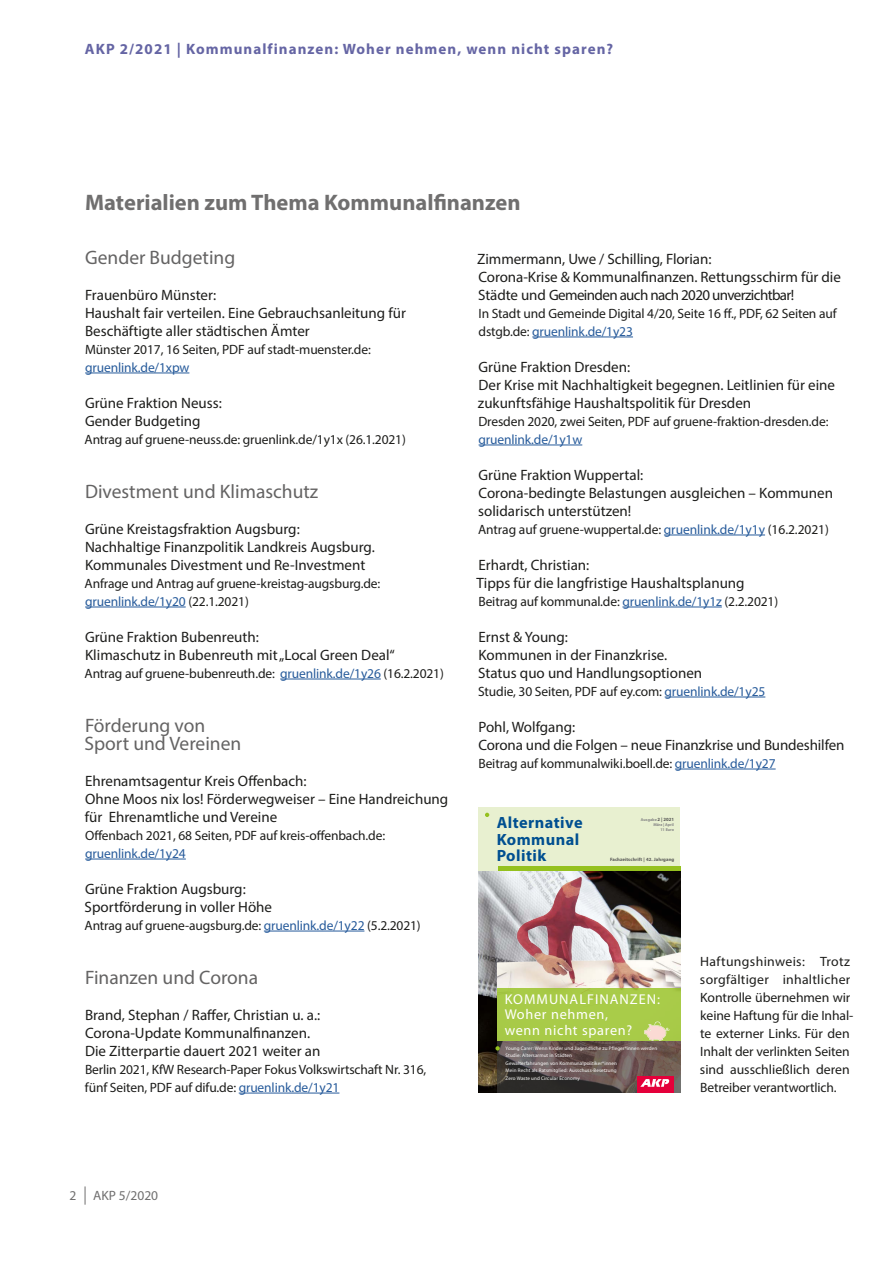
<style>
.page{position:relative;width:893px;height:1263px;background:#fff}
.page>*{position:absolute;margin:0;border:0;box-sizing:border-box;transform-origin:0 0}
.t1{font:700 22.5px "Myriad Pro";color:#706f6f}
.t2{font:19.5px/18px "Myriad Pro";color:#646363}
.t3{font:700 16.35px/16.4px "Myriad Pro";letter-spacing:.03em;color:#004f91}
.t4{font:15px/18px "Myriad Pro";color:#1d1d1b}
.t5{font:700 15px "Myriad Pro";letter-spacing:.07em;color:#6565a4}
.t6{font:14.25px/15.6px "Myriad Pro";letter-spacing:.05em;color:#fff}
.t7{font:13.5px/18px "Myriad Pro";letter-spacing:-.01em;color:#1d1d1b}
.t8{font:13.5px "Myriad Pro";letter-spacing:-.01em;color:#275b9b}
.t9{font:13.5px "Myriad Pro";color:#706f6f}
.t10{font:5.1px/7.4px "Myriad Pro";letter-spacing:.02em;color:#fff}
.t11{font:700 4.8px "Myriad Pro";letter-spacing:.02em;color:#575756}
.t12{font:700 4.05px/5.4px "Myriad Pro";color:#878787;text-align:right}
.s1{color:#275b9b}
.s2{font-size:4.8px;color:#575756}
</style>
<div class="page">
<svg style="left:85px;top:1186px;width:1px;height:19px"></svg>
<hr style="left:85px;top:373px;width:104px;height:1px;background:#275b9b">
<hr style="left:85px;top:607px;width:101px;height:1px;background:#275b9b">
<hr style="left:280px;top:679px;width:101px;height:1px;background:#275b9b">
<hr style="left:85px;top:859px;width:101px;height:1px;background:#275b9b">
<hr style="left:264px;top:931px;width:100px;height:1px;background:#275b9b">
<hr style="left:239px;top:1093px;width:100px;height:1px;background:#275b9b">
<hr style="left:532px;top:337px;width:101px;height:1px;background:#275b9b">
<hr style="left:479px;top:445px;width:103px;height:1px;background:#275b9b">
<hr style="left:664px;top:535px;width:101px;height:1px;background:#275b9b">
<hr style="left:622px;top:607px;width:100px;height:1px;background:#275b9b">
<hr style="left:665px;top:697px;width:100px;height:1px;background:#275b9b">
<hr style="left:675px;top:769px;width:101px;height:1px;background:#275b9b">
<img style="left:478px;top:870px;width:20px;height:222px">
<img style="left:498px;top:870px;width:182px;height:118px">
<div style="left:478px;top:807px;width:202px;height:63px;background:#e8f0d0"></div>
<svg style="left:485px;top:813px;width:4px;height:4px"></svg>
<hr style="left:498px;top:866px;width:182px;height:4px;background:#95c11f">
<svg style="left:498px;top:1041px;width:182px;height:51px;background:#5b4d4a"></svg>
<div style="left:498px;top:988px;width:182px;height:53px;background:#a9cb49"></div>
<svg style="left:495px;top:1046px;width:5px;height:4px"></svg>
<div style="left:637px;top:1076px;width:36px;height:16px;background:#e4003a"></div>
<svg style="left:640px;top:1079px;width:29px;height:8px"></svg>
<svg style="left:644px;top:1021px;width:26px;height:20px"></svg>
<p class="t5" style="left:85px;top:39px;width:530px">AKP 2/2021 | Kommunalfinanzen: Woher nehmen, wenn nicht sparen?</p>
<h1 class="t1" style="left:85px;top:187px;width:437px">Materialien zum Thema Kommunalfinanzen</h1>
<h2 class="t2" style="left:85px;top:248px;width:152px">Gender Budgeting</h2>
<p class="t4" style="left:85px;top:285px;width:322px">Frauenbüro Münster:<br>Haushalt fair verteilen. Eine Gebrauchsanleitung für<br>Beschäftigte aller städtischen Ämter</p>
<p class="t7" style="left:85px;top:340px;width:287px">Münster 2017, 16 Seiten, PDF auf stadt-muenster.de:</p>
<p class="t8" style="left:85px;top:359px;width:106px">gruenlink.de/1xpw</p>
<p class="t4" style="left:85px;top:393px;width:138px">Grüne Fraktion Neuss:<br>Gender Budgeting</p>
<p class="t7" style="left:85px;top:430px;width:323px">Antrag auf gruene-neuss.de: gruenlink.de/1y1x (26.1.2021)</p>
<h2 class="t2" style="left:85px;top:482px;width:235px">Divestment und Klimaschutz</h2>
<p class="t4" style="left:85px;top:519px;width:291px">Grüne Kreistagsfraktion Augsburg:<br>Nachhaltige Finanzpolitik Landkreis Augsburg.<br>Kommunales Divestment und Re-Investment</p>
<p class="t7" style="left:85px;top:574px;width:297px">Anfrage und Antrag auf gruene-kreistag-augsburg.de: <span class="s1">gruenlink.de/1y20</span> (22.1.2021)</p>
<p class="t4" style="left:85px;top:627px;width:311px">Grüne Fraktion Bubenreuth:<br>Klimaschutz in Bubenreuth mit „Local Green Deal“</p>
<p class="t7" style="left:85px;top:664px;width:361px">Antrag auf gruene-bubenreuth.de: <span class="s1">gruenlink.de/1y26</span> (16.2.2021)</p>
<h2 class="t2" style="left:85px;top:716px;width:158px">Förderung von<br>Sport und Vereinen</h2>
<p class="t4" style="left:85px;top:771px;width:365px">Ehrenamtsagentur Kreis Offenbach:<br>Ohne Moos nix los! Förderwegweiser – Eine Handreichung für Ehrenamtliche und Vereine</p>
<p class="t7" style="left:85px;top:826px;width:302px">Offenbach 2021, 68 Seiten, PDF auf kreis-offenbach.de:</p>
<p class="t8" style="left:85px;top:845px;width:102px">gruenlink.de/1y24</p>
<p class="t4" style="left:85px;top:879px;width:189px">Grüne Fraktion Augsburg:<br>Sportförderung in voller Höhe</p>
<p class="t7" style="left:85px;top:916px;width:338px">Antrag auf gruene-augsburg.de: <span class="s1">gruenlink.de/1y22</span> (5.2.2021)</p>
<h2 class="t2" style="left:85px;top:968px;width:175px">Finanzen und Corona</h2>
<p class="t4" style="left:85px;top:1005px;width:237px">Brand, Stephan / Raffer, Christian u. a.:<br>Corona-Update Kommunalfinanzen.<br>Die Zitterpartie dauert 2021 weiter an</p>
<p class="t7" style="left:85px;top:1060px;width:343px">Berlin 2021, KfW Research-Paper Fokus Volkswirtschaft Nr. 316, fünf Seiten, PDF auf difu.de: <span class="s1">gruenlink.de/1y21</span></p>
<p class="t4" style="left:477px;top:249px;width:365px">Zimmermann, Uwe / Schilling, Florian:<br>Corona-Krise &amp; Kommunalfinanzen. Rettungsschirm für die<br>Städte und Gemeinden auch nach 2020 unverzichtbar!</p>
<p class="t7" style="left:478px;top:304px;width:360px">In Stadt und Gemeinde Digital 4/20, Seite 16 ff., PDF, 62 Seiten auf dstgb.de: <span class="s1">gruenlink.de/1y23</span></p>
<p class="t4" style="left:478px;top:357px;width:359px">Grüne Fraktion Dresden:<br>Der Krise mit Nachhaltigkeit begegnen. Leitlinien für eine zukunftsfähige Haushaltspolitik für Dresden</p>
<p class="t7" style="left:478px;top:412px;width:351px">Dresden 2020, zwei Seiten, PDF auf gruene-fraktion-dresden.de:</p>
<p class="t8" style="left:479px;top:431px;width:105px">gruenlink.de/1y1w</p>
<p class="t4" style="left:478px;top:465px;width:356px">Grüne Fraktion Wuppertal:<br>Corona-bedingte Belastungen ausgleichen – Kommunen solidarisch unterstützen!</p>
<p class="t7" style="left:478px;top:520px;width:352px">Antrag auf gruene-wuppertal.de: <span class="s1">gruenlink.de/1y1y</span> (16.2.2021)</p>
<p class="t4" style="left:477px;top:555px;width:270px">Erhardt, Christian:<br>Tipps für die langfristige Haushaltsplanung</p>
<p class="t7" style="left:478px;top:592px;width:301px">Beitrag auf kommunal.de: <span class="s1">gruenlink.de/1y1z</span> (2.2.2021)</p>
<p class="t4" style="left:478px;top:627px;width:226px">Ernst &amp; Young:<br>Kommunen in der Finanzkrise.<br>Status quo und Handlungsoptionen</p>
<p class="t7" style="left:478px;top:682px;width:289px">Studie, 30 Seiten, PDF auf ey.com: <span class="s1">gruenlink.de/1y25</span></p>
<p class="t4" style="left:478px;top:717px;width:367px">Pohl, Wolfgang:<br>Corona und die Folgen – neue Finanzkrise und Bundeshilfen</p>
<p class="t7" style="left:478px;top:754px;width:299px">Beitrag auf kommunalwiki.boell.de: <span class="s1">gruenlink.de/1y27</span></p>
<p class="t3" style="left:497px;top:815px;width:88px">Alternative<br>Kommunal<br>Politik</p>
<p class="t12" style="left:641px;top:816px;width:35px">Ausgabe <span class="s2">2 | 2021<br></span>März | April<br>11 Euro</p>
<p class="t11" style="left:610px;top:856px;width:66px">Fachzeitschrift | 42. Jahrgang</p>
<p class="t7" style="left:700px;top:952px;width:155px">Haftungshinweis: Trotz sorgfältiger inhaltlicher<br>Kontrolle übernehmen wir keine Haftung für die Inhal&shy;te externer Links. Für den<br>Inhalt der verlinkten Seiten sind ausschließlich deren<br>Betreiber verantwortlich.</p>
<p class="t6" style="left:505px;top:991px;width:157px">KoMMunAlfinAnZEn:<br>Woher nehmen,<br>wenn nicht sparen?</p>
<p class="t10" style="left:506px;top:1045px;width:153px">Young Carer: Wenn Kinder und Jugendliche zu Pfleger*innen werden Studie: Altersarmut in Städten<br>Gewalterfahrungen von Kommunalpolitiker*innen<br>Mein Recht als Ratsmitglied: Ausschuss-Besetzung<br>Zero Waste und Circular Economy</p>
<p class="t9" style="left:70px;top:1187px;width:90px">2 AKP 5/2020</p>
</div>
